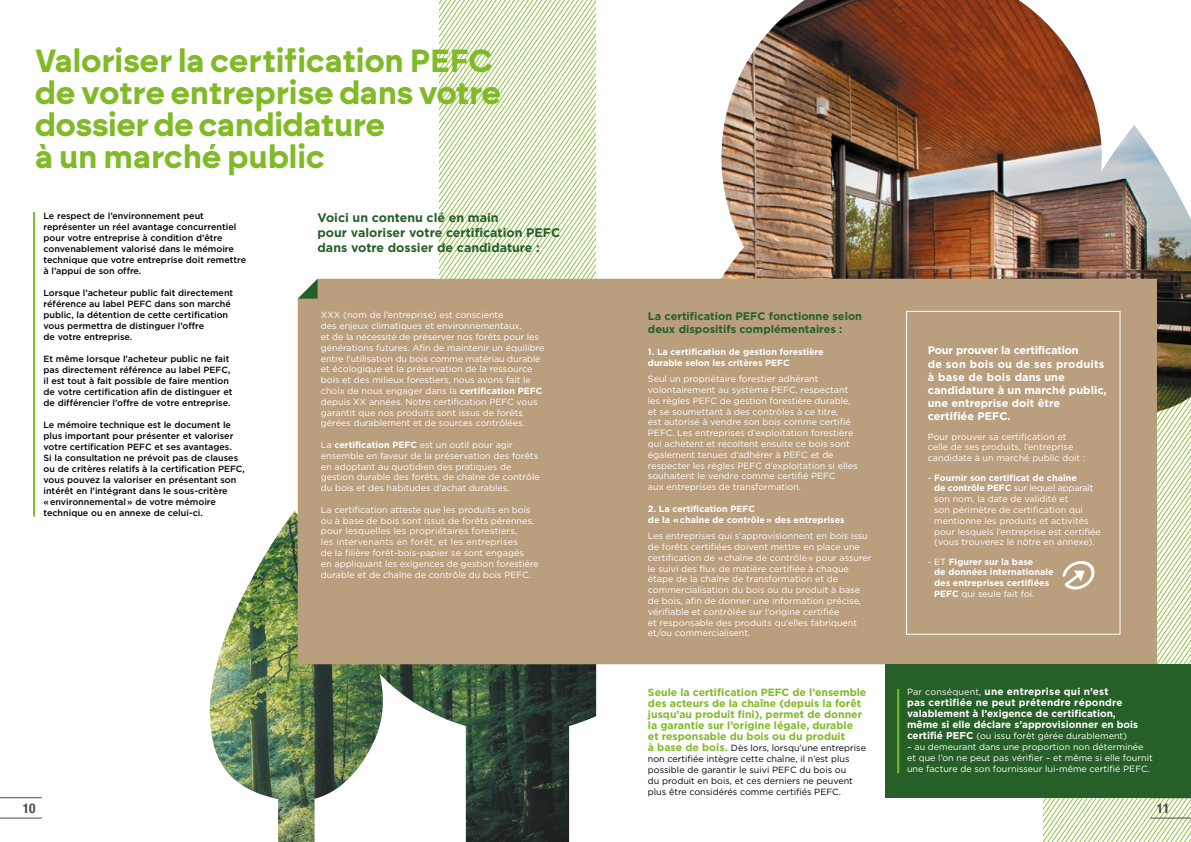
<style>
.page{position:relative;width:1191px;height:842px;background:#fff}
.page>*{position:absolute;margin:0;border:0;box-sizing:border-box;transform-origin:0 0}
.t1{font:700 32px/32px "Brockmann";color:#80ba27}
.t2{font:700 condensed 13.3px "Helvetica Neue LT Std";color:#4a4a49}
.t3{font:700 12.4px/14.9px "Gotham HTF";color:#275f28}
.t4{font:700 11px/13.2px "Gotham HTF";color:#fff}
.t5{font:700 11px/13.2px "Gotham HTF";color:#275f28}
.t6{font:700 10.5px/11px "Gotham HTF";color:#80ba27}
.t7{font:700 10px/11px "Gotham HTF";color:#fff}
.t8{font:9px/10.8px "Gotham HTF";color:#fff}
.t9{font:500 9px/11px "Gotham HTF";color:#000}
.t10{font:700 9px/10.8px "Gotham HTF";color:#fff}
.t11{font:9px/11px "Gotham HTF";color:#000}
.s1{font-weight:700}
.s2{font-weight:700;font-size:10.5px;color:#80ba27}
.s3{font-weight:400}
.s4{font-weight:400;font-size:9px}
.s5{font-weight:700;font-size:10px}
</style>
<div class="page">
<svg style="left:1043px;top:506px;width:148px;height:336px"></svg>
<svg style="left:439px;top:0;width:156px;height:279px"></svg>
<img style="left:210px;top:501px;width:386px;height:341px">
<img style="left:683px;top:0;width:508px;height:506px">
<hr style="left:33px;top:212px;width:2px;height:304px;background:#80ba27">
<div style="left:298px;top:279px;width:859px;height:385px;background:#ba9f7f"></div>
<hr style="left:0;top:818px;width:42px;height:1px;background:#4a4a49">
<hr style="left:0;top:797px;width:42px;height:1px;background:#4a4a49">
<hr style="left:1150px;top:818px;width:41px;height:1px;background:#4a4a49">
<div style="left:906px;top:311px;width:214px;height:324px;border:1px solid #fff"></div>
<svg style="left:298px;top:279px;width:19px;height:20px"></svg>
<div style="left:885px;top:664px;width:306px;height:134px;background:#275f28"></div>
<hr style="left:897px;top:689px;width:2px;height:84px;background:#80ba27">
<svg style="left:1057px;top:559px;width:42px;height:32px"></svg>
<h1 class="t1" style="left:35px;top:44px;width:467px">Valoriser la certification PEFC de votre entreprise dans votre dossier de candidature<br>à un marché public</h1>
<p class="t9" style="left:43px;top:211px;width:204px">Le respect de l’environnement peut représenter un réel avantage concurrentiel pour votre entreprise à condition d’être convenablement valorisé dans le mémoire technique que votre entreprise doit remettre à l’appui de son offre.</p>
<p class="t9" style="left:43px;top:288px;width:191px">Lorsque l’acheteur public fait directement référence au label PEFC dans son marché public, la détention de cette certification vous permettra de distinguer l’offre<br>de votre entreprise.</p>
<p class="t9" style="left:43px;top:354px;width:190px">Et même lorsque l’acheteur public ne fait pas directement référence au label PEFC, il est tout à fait possible de faire mention de votre certification afin de distinguer et de différencier l’offre de votre entreprise.</p>
<p class="t9" style="left:43px;top:420px;width:203px">Le mémoire technique est le document le plus important pour présenter et valoriser votre certification PEFC et ses avantages.<br>Si la consultation ne prévoit pas de clauses ou de critères relatifs à la certification PEFC, vous pouvez la valoriser en présentant son intérêt en l’intégrant dans le sous-critère «environnemental» de votre mémoire technique ou en annexe de celui-ci.</p>
<h3 class="t3" style="left:317px;top:210px;width:244px">Voici un contenu clé en main<br>pour valoriser votre certification PEFC dans votre dossier de candidature :</h3>
<p class="t8" style="left:321px;top:310px;width:225px">XXX (nom de l’entreprise) est consciente<br>des enjeux climatiques et environnementaux,<br>et de la nécessité de préserver nos forêts pour les générations futures. Afin de maintenir un équilibre entre l’utilisation du bois comme matériau durable et écologique et la préservation de la ressource bois et des milieux forestiers, nous avons fait le choix de nous engager dans la <span class="s1">certification PEFC </span>depuis XX années. Notre certification PEFC vous garantit que nos produits sont issus de forêts gérées durablement et de sources contrôlées.</p>
<p class="t8" style="left:321px;top:439px;width:220px">La <span class="s1">certification PEFC</span> est un outil pour agir ensemble en faveur de la préservation des forêts en adoptant au quotidien des pratiques de gestion durable des forêts, de chaîne de contrôle du bois et des habitudes d'achat durables.</p>
<p class="t8" style="left:321px;top:504px;width:219px">La certification atteste que les produits en bois ou à base de bois sont issus de forêts pérennes, pour lesquelles les propriétaires forestiers,<br>les intervenants en forêt, et les entreprises<br>de la filière forêt-bois-papier se sont engagés<br>en appliquant les exigences de gestion forestière durable et de chaîne de contrôle du bois PEFC.</p>
<p class="t5" style="left:648px;top:309px;width:216px">La certification PEFC fonctionne selon deux dispositifs complémentaires :</p>
<p class="t10" style="left:648px;top:346px;width:177px">1. La certification de gestion forestière durable selon les critères PEFC</p>
<p class="t8" style="left:648px;top:373px;width:211px">Seul un propriétaire forestier adhérant volontairement au système PEFC, respectant les règles PEFC de gestion forestière durable, et se soumettant à des contrôles à ce titre,<br>est autorisé à vendre son bois comme certifié PEFC. Les entreprises d’exploitation forestière qui achètent et récoltent ensuite ce bois sont également tenues d’adhérer à PEFC et de respecter les règles PEFC d’exploitation si elles souhaitent le vendre comme certifié PEFC<br>aux entreprises de transformation.</p>
<p class="t10" style="left:648px;top:503px;width:198px">2. La certification PEFC<br>de la «chaîne de contrôle» des entreprises</p>
<p class="t8" style="left:648px;top:530px;width:225px">Les entreprises qui s’approvisionnent en bois issu de forêts certifiées doivent mettre en place une certification de «chaîne de contrôle» pour assurer le suivi des flux de matière certifiée à chaque étape de la chaîne de transformation et de commercialisation du bois ou du produit à base de bois, afin de donner une information précise, vérifiable et contrôlée sur l’origine certifiée<br>et responsable des produits qu’elles fabriquent et/ou commercialisent.</p>
<p class="t6" style="left:648px;top:686px;width:220px">Seule la certification PEFC de l’ensemble des acteurs de la chaîne (depuis la forêt jusqu’au produit fini), permet de donner la garantie sur l’origine légale, durable et responsable du bois ou du produit</p>
<p class="t11" style="left:648px;top:742px;width:219px"><span class="s2">à base de bois.</span> Dès lors, lorsqu’une entreprise non certifiée intègre cette chaîne, il n’est plus possible de garantir le suivi PEFC du bois ou<br>du produit en bois, et ces derniers ne peuvent plus être considérés comme certifiés PEFC.</p>
<p class="t4" style="left:927px;top:344px;width:180px">Pour prouver la certification<br>de son bois ou de ses produits à base de bois dans une candidature à un marché public, une entreprise doit être certifiée PEFC.</p>
<p class="t8" style="left:927px;top:431px;width:159px">Pour prouver sa certification et celle de ses produits, l’entreprise candidate à un marché public doit :</p>
<p class="t8" style="left:934px;top:472px;width:168px;text-indent:-6px">- <span class="s1">Fournir son certificat de chaîne<br>de contrôle PEFC</span> sur lequel apparaît son nom, la date de validité et<br>son périmètre de certification qui mentionne les produits et activités pour lesquels l’entreprise est certifiée (vous trouverez le nôtre en annexe).</p>
<p class="t10" style="left:934px;top:556px;width:121px;text-indent:-6px"><span class="s3">- ET</span> Figurer sur la base<br>de données internationale des entreprises certifiées<br>PEFC <span class="s3">qui seule fait foi.</span></p>
<p class="t7" style="left:907px;top:686px;width:233px"><span class="s4">Par conséquent,</span> une entreprise qui n’est<br>pas certifiée ne peut prétendre répondre valablement à l’exigence de certification, même si elle déclare s’approvisionner en bois</p>
<p class="t8" style="left:907px;top:730px;width:221px"><span class="s5">certifié PEFC</span> (ou issu forêt gérée durablement)</p>
<p class="t8" style="left:907px;top:741px;width:247px">– au demeurant dans une proportion non déterminée et que l’on ne peut pas vérifier – et même si elle fournit une facture de son fournisseur lui-même certifié PEFC.</p>
<h2 class="t2" style="left:23px;top:800px;width:14px">10</h2>
<h2 class="t2" style="left:1156px;top:800px;width:14px">11</h2>
</div>
